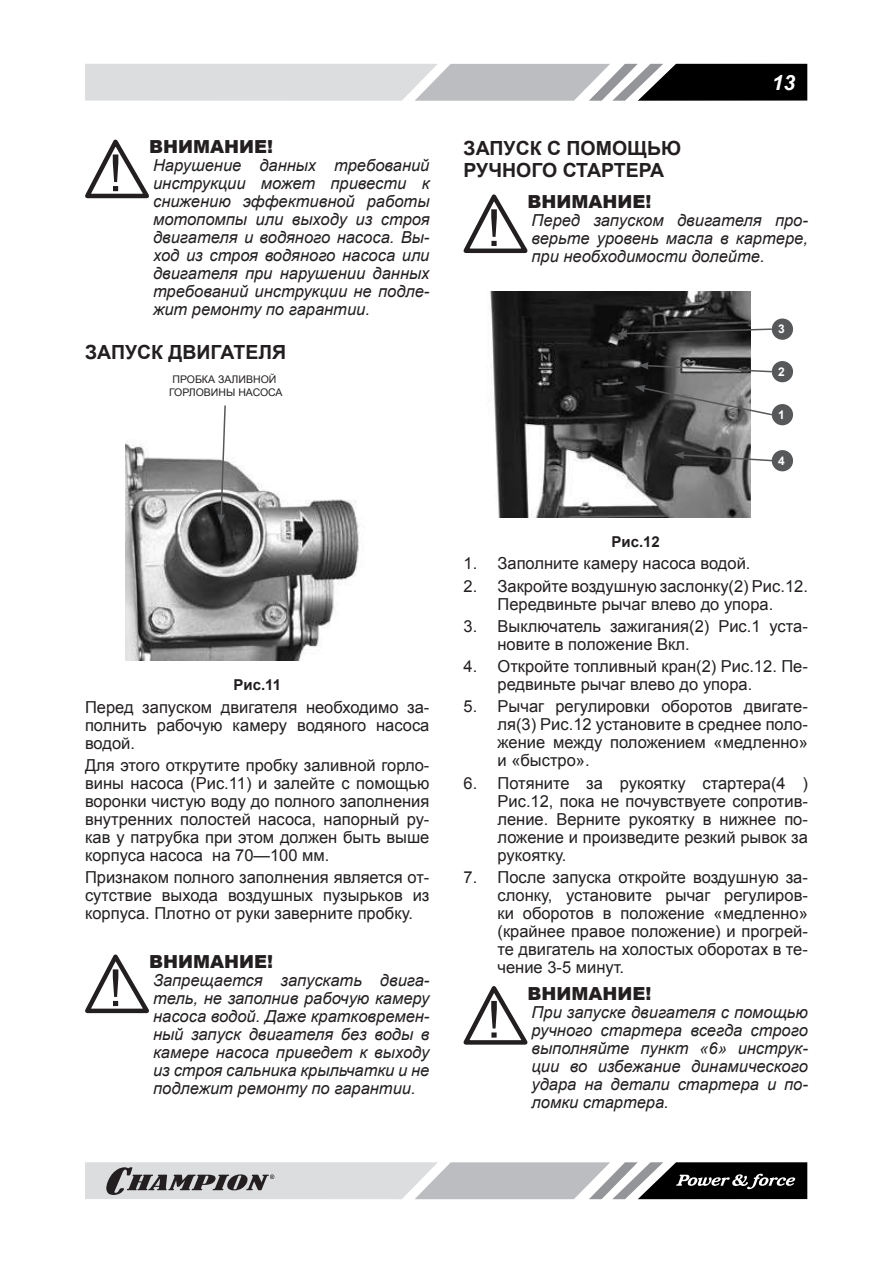
<style>
.page{position:relative;width:893px;height:1263px;background:#fff}
.page>*{position:absolute;margin:0;border:0;box-sizing:border-box;transform-origin:0 0}
.t1{font:italic 700 21px "Arial";color:#fff}
.t2{font:700 19.5px/22.5px "Arial";color:#231f20}
.t3{font:900 18px "Arial";color:#231f20}
.t4{font:16.5px/18px "Arial";color:#231f20;text-align:justify}
.t5{font:italic 16.5px/18px "Arial";color:#231f20;text-align:justify}
.t6{font:700 15px "Arial";color:#231f20}
.t7{font:700 12px "Arial";color:#fff}
.t8{font:10.5px/12.6px "Arial";color:#231f20;text-align:center}
</style>
<div class="page">
<svg style="left:85px;top:64px;width:722px;height:37px;background:#a8a8aa"></svg>
<svg style="left:85px;top:1162px;width:722px;height:37px;background:#a1a2a3"></svg>
<svg style="left:85px;top:139px;width:64px;height:60px"></svg>
<img style="left:125px;top:441px;width:234px;height:219px">
<svg style="left:217px;top:405px;width:10px;height:119px"></svg>
<svg style="left:85px;top:954px;width:64px;height:60px"></svg>
<svg style="left:463px;top:194px;width:65px;height:60px"></svg>
<img style="left:490px;top:291px;width:260px;height:226px">
<div style="left:772px;top:404px;width:21px;height:21px;background:#57585a;border-radius:50%"></div>
<div style="left:772px;top:361px;width:21px;height:21px;background:#57585a;border-radius:50%"></div>
<div style="left:772px;top:318px;width:21px;height:22px;background:#57585a;border-radius:50%"></div>
<div style="left:772px;top:450px;width:21px;height:21px;background:#57585a;border-radius:50%"></div>
<svg style="left:617px;top:328px;width:156px;height:9px"></svg>
<svg style="left:638px;top:362px;width:135px;height:11px"></svg>
<svg style="left:635px;top:385px;width:139px;height:31px"></svg>
<svg style="left:674px;top:451px;width:101px;height:11px"></svg>
<svg style="left:463px;top:986px;width:65px;height:59px"></svg>
<p class="t3" style="left:149px;top:134px;width:125px">ВНИМАНИЕ!</p>
<p class="t5" style="left:153px;top:157px;width:278px">Нарушение данных требований инструкции может привести к снижению эффективной работы мотопомпы или выходу из строя двигателя и водяного насоса. Вы&shy;ход из строя водяного насоса или двигателя при нарушении данных требований инструкции не подле&shy;жит ремонту по гарантии.</p>
<p class="t2" style="left:85px;top:342px;width:203px">ЗАПУСК ДВИГАТЕЛЯ</p>
<p class="t8" style="left:169px;top:373px;width:115px">ПРОБКА ЗАЛИВНОЙ<br>ГОРЛОВИНЫ НАСОСА</p>
<p class="t6" style="left:233px;top:675px;width:49px">Рис.11</p>
<p class="t4" style="left:85px;top:698px;width:346px">Перед запуском двигателя необходимо за&shy;полнить рабочую камеру водяного насоса водой.</p>
<p class="t4" style="left:85px;top:756px;width:346px">Для этого открутите пробку заливной горло&shy;вины насоса (Рис.11) и залейте с помощью воронки чистую воду до полного заполнения внутренних полостей насоса, напорный ру&shy;кав у патрубка при этом должен быть выше корпуса насоса на 70—100 мм.</p>
<p class="t4" style="left:85px;top:868px;width:346px">Признаком полного заполнения является от&shy;сутствие выхода воздушных пузырьков из корпуса. Плотно от руки заверните пробку.</p>
<p class="t3" style="left:149px;top:949px;width:125px">ВНИМАНИЕ!</p>
<p class="t5" style="left:153px;top:971px;width:278px">Запрещается запускать двига&shy;тель, не заполнив рабочую камеру насоса водой. Даже кратковремен&shy;ный запуск двигателя без воды в камере насоса приведет к выходу из строя сальника крыльчатки и не подлежит ремонту по гарантии.</p>
<p class="t1" style="left:772px;top:69px;width:25px">13</p>
<p class="t2" style="left:463px;top:137px;width:219px">ЗАПУСК С ПОМОЩЬЮ<br>РУЧНОГО СТАРТЕРА</p>
<p class="t3" style="left:528px;top:189px;width:125px">ВНИМАНИЕ!</p>
<p class="t5" style="left:531px;top:211px;width:278px">Перед запуском двигателя про&shy;верьте уровень масла в картере, при необходимости долейте.</p>
<p class="t7" style="left:778px;top:321px;width:8px">3</p>
<p class="t7" style="left:778px;top:364px;width:8px">2</p>
<p class="t7" style="left:778px;top:407px;width:8px">1</p>
<p class="t7" style="left:778px;top:453px;width:8px">4</p>
<p class="t6" style="left:611px;top:532px;width:50px">Рис.12</p>
<p class="t4" style="left:463px;top:555px;width:289px">1. Заполните камеру насоса водой.</p>
<p class="t4" style="left:463px;top:577px;width:346px;text-align:center">2. Закройте воздушную заслонку(2) Рис.12.<br>Передвиньте рычаг влево до упора.</p>
<p class="t4" style="left:497px;top:617px;width:312px;text-indent:-34px">3. Выключатель зажигания(2) Рис.1 уста&shy;новите в положение Вкл.</p>
<p class="t4" style="left:497px;top:657px;width:312px;text-indent:-34px">4. Откройте топливный кран(2) Рис.12. Пе&shy;редвиньте рычаг влево до упора.</p>
<p class="t4" style="left:497px;top:698px;width:312px;text-indent:-34px">5. Рычаг регулировки оборотов двигате&shy;ля(3) Рис.12 установите в среднее поло&shy;жение между положением «медленно» и «быстро».</p>
<p class="t4" style="left:497px;top:774px;width:312px;text-indent:-34px">6. Потяните за рукоятку стартера(4 )<br>Рис.12, пока не почувствуете сопротив&shy;ление. Верните рукоятку в нижнее по&shy;ложение и произведите резкий рывок за рукоятку.</p>
<p class="t4" style="left:497px;top:868px;width:312px;text-indent:-34px">7. После запуска откройте воздушную за&shy;слонку, установите рычаг регулиров&shy;ки оборотов в положение «медленно» (крайнее правое положение) и прогрей&shy;те двигатель на холостых оборотах в те&shy;чение 3-5 минут.</p>
<p class="t3" style="left:528px;top:980px;width:125px">ВНИМАНИЕ!</p>
<p class="t5" style="left:531px;top:1003px;width:278px">При запуске двигателя с помощью ручного стартера всегда строго выполняйте пункт «6» инструк&shy;ции во избежание динамического удара на детали стартера и по&shy;ломки стартера.</p>
</div>
